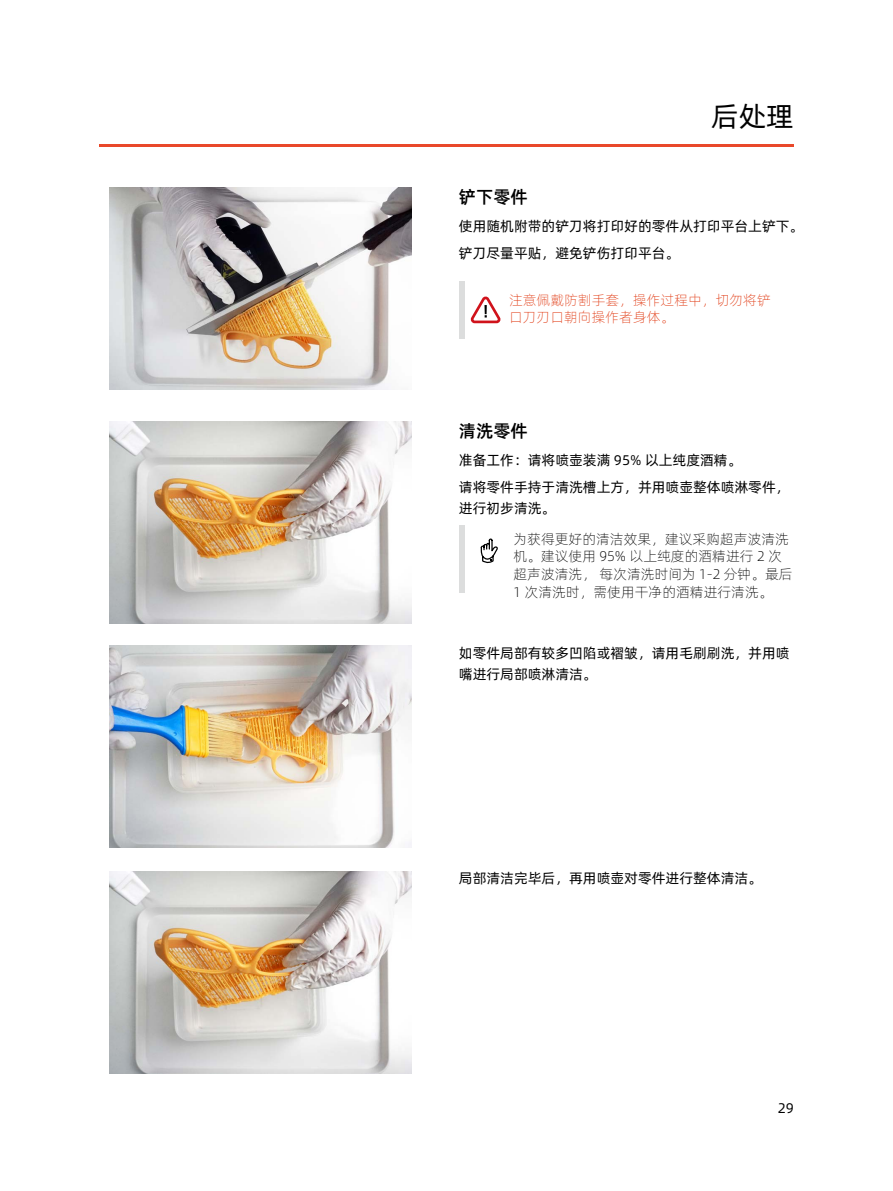
<style>
.page{position:relative;width:893px;height:1191px;background:#fff}
.page>*{position:absolute;margin:0;border:0;box-sizing:border-box;transform-origin:0 0}
.t1{font:28px "Alibaba Pu Hui Ti R";color:#000}
.t2{font:17.5px "Alibaba Pu Hui Ti M";color:#000}
.t3{font:14px/27.5px "Alibaba Pu Hui Ti R";color:#000}
.t4{font:14px/17.5px "Alibaba Pu Hui Ti L";color:#000}
.t5{font:14px/17.5px "Alibaba Pu Hui Ti L";color:#e13911}
</style>
<div class="page">
<hr style="left:99px;top:144px;width:695px;height:2px;background:#e9482a">
<img style="left:109px;top:871px;width:303px;height:202px">
<img style="left:109px;top:646px;width:303px;height:201px">
<img style="left:109px;top:422px;width:303px;height:201px">
<img style="left:109px;top:188px;width:303px;height:202px">
<div style="left:459px;top:525px;width:6px;height:67px;background:#dcdddd"></div>
<svg style="left:480px;top:538px;width:18px;height:26px"></svg>
<svg style="left:470px;top:296px;width:31px;height:28px"></svg>
<div style="left:459px;top:281px;width:6px;height:57px;background:#dcdddd"></div>
<h1 class="t1" style="left:711px;top:95px;width:84px">后处理</h1>
<p class="t2" style="left:459px;top:183px;width:70px">铲下零件</p>
<p class="t3" style="left:459px;top:211px;width:346px">使用随机附带的铲刀将打印好的零件从打印平台上铲下。铲刀尽量平贴，避免铲伤打印平台。</p>
<p class="t5" style="left:509px;top:290px;width:263px">注意佩戴防割手套，操作过程中，切勿将铲口刀刃口朝向操作者身体。</p>
<p class="t2" style="left:459px;top:417px;width:70px">清洗零件</p>
<p class="t3" style="left:459px;top:445px;width:332px">准备工作：请将喷壶装满 95% 以上纯度酒精。<br>请将零件手持于清洗槽上方，并用喷壶整体喷淋零件，</p>
<p class="t3" style="left:459px;top:493px;width:98px">进行初步清洗。</p>
<p class="t4" style="left:513px;top:529px;width:281px">为获得更好的清洁效果，建议采购超声波清洗机。建议使用 95% 以上纯度的酒精进行 2 次超声波清洗， 每次清洗时间为 1-2 分钟。最后<br>1 次清洗时，需使用干净的酒精进行清洗。</p>
<p class="t3" style="left:459px;top:642px;width:332px;line-height:21px">如零件局部有较多凹陷或褶皱，请用毛刷刷洗，并用喷嘴进行局部喷淋清洁。</p>
<p class="t3" style="left:459px;top:863px;width:305px">局部清洁完毕后，再用喷壶对零件进行整体清洁。</p>
<p class="t3" style="left:778px;top:1093px;width:18px">29</p>
</div>
